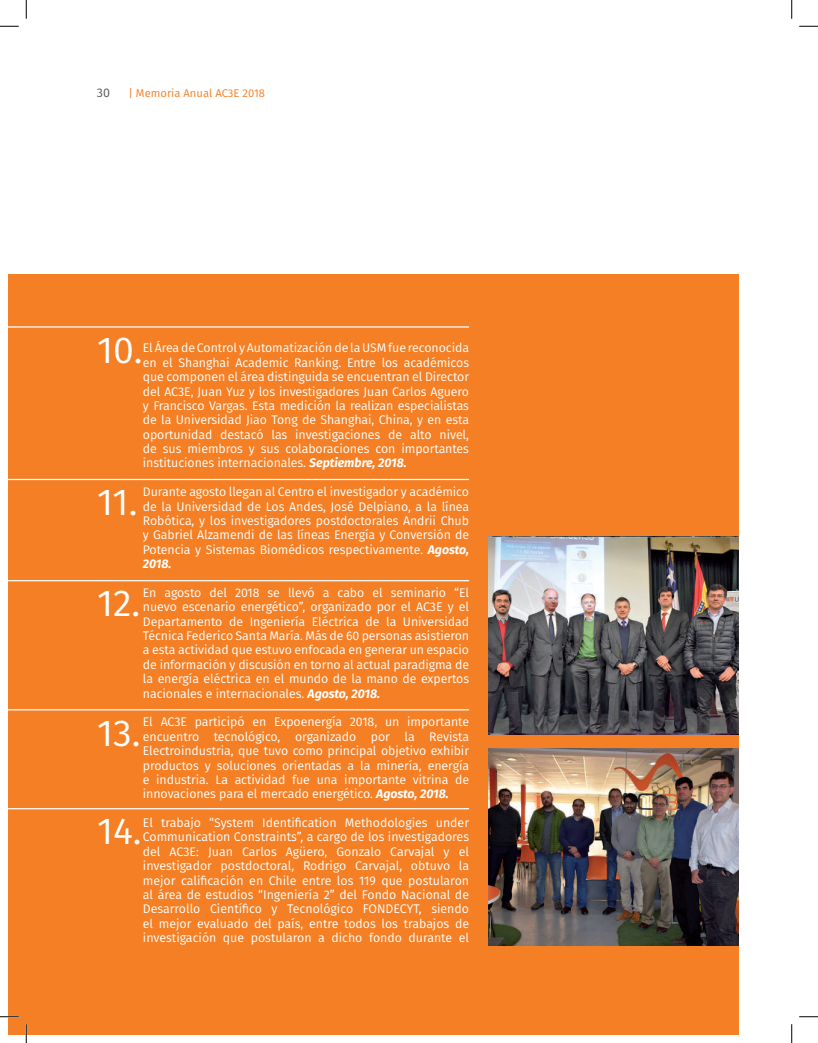
<style>
.page{position:relative;width:818px;height:1043px;background:#fff}
.page>*{position:absolute;margin:0;border:0;box-sizing:border-box;transform-origin:0 0}
.t1{font:37.5px "Fira Sans";color:#fff}
.t2{font:12.5px/14.4px "Fira Sans";letter-spacing:-.005em;color:#fff;text-align:justify}
.t3{font:12.5px "Fira Sans";color:#57585a}
.t4{font:11.25px "Fira Sans";color:#f47f24}
.s1{font-weight:700;font-style:italic}
</style>
<div class="page">
<div style="left:9px;top:274px;width:729px;height:760px;background:#f47f24"></div>
<hr style="left:9px;top:326px;width:460px;height:1px;background:#fff">
<hr style="left:9px;top:479px;width:460px;height:1px;background:#fff">
<hr style="left:9px;top:580px;width:460px;height:1px;background:#fff">
<hr style="left:9px;top:709px;width:460px;height:1px;background:#fff">
<hr style="left:9px;top:808px;width:460px;height:1px;background:#fff">
<img style="left:488px;top:536px;width:250px;height:198px">
<img style="left:488px;top:748px;width:250px;height:197px">
<svg style="left:0;top:25px;width:19px;height:2px"></svg>
<svg style="left:799px;top:25px;width:19px;height:2px"></svg>
<svg style="left:0;top:1015px;width:19px;height:2px"></svg>
<svg style="left:799px;top:1016px;width:19px;height:1px"></svg>
<svg style="left:25px;top:0;width:2px;height:19px"></svg>
<svg style="left:25px;top:1024px;width:2px;height:18px"></svg>
<svg style="left:791px;top:0;width:1px;height:19px"></svg>
<svg style="left:791px;top:1024px;width:1px;height:18px"></svg>
<p class="t3" style="left:97px;top:83px;width:15px">30</p>
<p class="t4" style="left:128px;top:84px;width:138px">| Memoria Anual AC3E 2018</p>
<h1 class="t1" style="left:97px;top:322px;width:47px">10.</h1>
<p class="t2" style="left:143px;top:340px;width:328px">El Área de Control y Automatización de la USM fue reconocida en el Shanghai Academic Ranking. Entre los académicos que componen el área distinguida se encuentran el Director del AC3E, Juan Yuz y los investigadores Juan Carlos Aguero y Francisco Vargas. Esta medición la realizan especialistas de la Universidad Jiao Tong de Shanghai, China, y en esta oportunidad destacó las investigaciones de alto nivel, de sus miembros y sus colaboraciones con importantes instituciones internacionales. <span class="s1">Septiembre, 2018.</span></p>
<p class="t2" style="left:143px;top:484px;width:328px">Durante agosto llegan al Centro el investigador y académico de la Universidad de Los Andes, José Delpiano, a la línea Robótica, y los investigadores postdoctorales Andrii Chub y Gabriel Alzamendi de las líneas Energía y Conversión de Potencia y Sistemas Biomédicos respectivamente. <span class="s1">Agosto, 2018.</span></p>
<p class="t2" style="left:143px;top:585px;width:328px">En agosto del 2018 se llevó a cabo el seminario “El nuevo escenario energético”, organizado por el AC3E y el Departamento de Ingeniería Eléctrica de la Universidad Técnica Federico Santa María. Más de 60 personas asistieron a esta actividad que estuvo enfocada en generar un espacio de información y discusión en torno al actual paradigma de la energía eléctrica en el mundo de la mano de expertos nacionales e internacionales. <span class="s1">Agosto, 2018.</span></p>
<p class="t2" style="left:143px;top:714px;width:328px">El AC3E participó en Expoenergía 2018, un importante encuentro tecnológico, organizado por la Revista Electroindustria, que tuvo como principal objetivo exhibir productos y soluciones orientadas a la minería, energía e industria. La actividad fue una importante vitrina de innovaciones para el mercado energético. <span class="s1">Agosto, 2018.</span></p>
<p class="t2" style="left:143px;top:815px;width:328px">El trabajo “System Identification Methodologies under Communication Constraints”, a cargo de los investigadores del AC3E: Juan Carlos Agüero, Gonzalo Carvajal y el investigador postdoctoral, Rodrigo Carvajal, obtuvo la mejor calificación en Chile entre los 119 que postularon al área de estudios “Ingeniería 2” del Fondo Nacional de Desarrollo Científico y Tecnológico FONDECYT, siendo el mejor evaluado del país, entre todos los trabajos de investigación que postularon a dicho fondo durante el</p>
<h1 class="t1" style="left:97px;top:474px;width:42px">11.</h1>
<h1 class="t1" style="left:97px;top:575px;width:45px">12.</h1>
<h1 class="t1" style="left:97px;top:704px;width:45px">13.</h1>
<h1 class="t1" style="left:97px;top:803px;width:46px">14.</h1>
</div>
